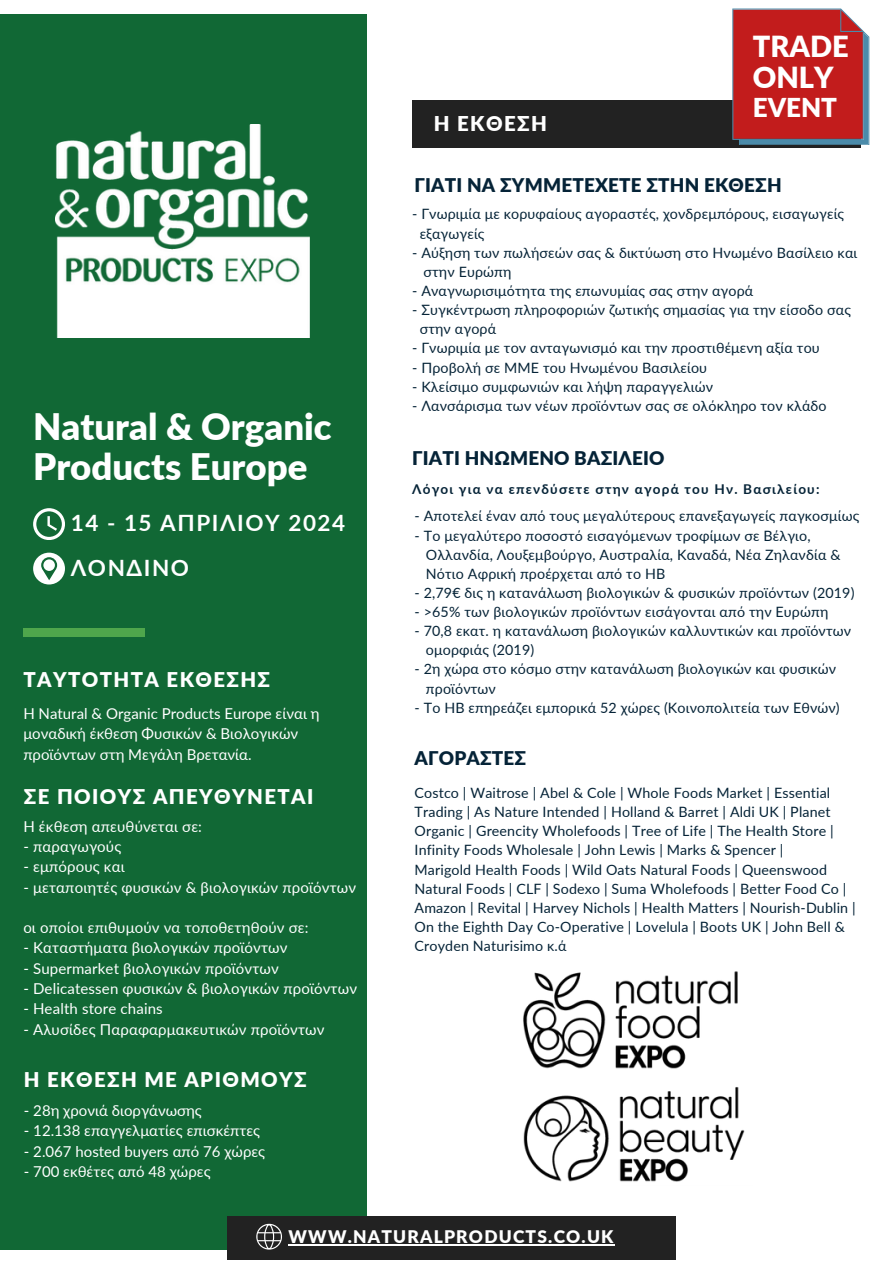
<style>
.page{position:relative;width:894px;height:1264px;background:#fff}
.page>*{position:absolute;margin:0;border:0;box-sizing:border-box;transform-origin:0 0}
.t1{font:900 36.45px/40.5px "Lato";color:#fff}
.t2{font:900 28.95px/31.5px "Lato";color:#fff}
.t3{font:900 25.95px "Lato";color:#fff}
.t4{font:700 22.5px "Lato";letter-spacing:.07em;color:#fff}
.t5{font:900 20.4px "Lato";letter-spacing:.07em;color:#fff}
.t6{font:900 20.25px "Lato";letter-spacing:.07em;color:#fff}
.t7{font:900 18.9px "Lato";letter-spacing:.01em;color:#052337}
.t8{font:900 17.4px "Lato";letter-spacing:.07em;color:#fff}
.t9{font:15px/20.2px "Lato";letter-spacing:.01em;color:#fff}
.t10{font:14.25px/19.2px "Lato";letter-spacing:.01em;color:#052337}
.t11{font:700 13.5px "Lato";letter-spacing:.09em;color:#052337}
</style>
<div class="page">
<div style="left:0;top:14px;width:366px;height:1235px;background:#116835"></div>
<div style="left:412px;top:101px;width:448px;height:47px;background:#222"></div>
<div style="left:23px;top:628px;width:122px;height:9px;background:#4fa64c"></div>
<svg style="left:33px;top:552px;width:32px;height:32px"></svg>
<svg style="left:33px;top:508px;width:32px;height:31px"></svg>
<svg style="left:732px;top:9px;width:137px;height:136px;background:#b82b2e"></svg>
<div style="left:227px;top:1216px;width:448px;height:43px;background:#222"></div>
<hr style="left:288px;top:1244px;width:326px;height:1px;background:#fff">
<svg style="left:256px;top:1223px;width:26px;height:26px"></svg>
<img style="left:56px;top:125px;width:253px;height:212px">
<img style="left:523px;top:1087px;width:222px;height:95px">
<img style="left:523px;top:971px;width:215px;height:98px">
<h2 class="t5" style="left:433px;top:111px;width:115px">Η ΕΚΘΕΣΗ</h2>
<p class="t2" style="left:752px;top:30px;width:97px">TRADE<br>ONLY</p>
<p class="t3" style="left:752px;top:92px;width:86px">EVENT</p>
<h3 class="t1" style="left:33px;top:405px;width:300px">Νatural &amp; Organic<br>Products Europe</h3>
<p class="t4" style="left:71px;top:509px;width:276px">14 - 15 AΠΡΙΛΙΟΥ 2024</p>
<p class="t4" style="left:71px;top:554px;width:120px">ΛΟΝΔΙΝΟ</p>
<p class="t6" style="left:23px;top:667px;width:248px">ΤΑΥΤΟΤΗΤΑ ΕΚΘΕΣΗΣ</p>
<p class="t9" style="left:23px;top:703px;width:298px">Η Νatural &amp; Organic Products Europe είναι η μοναδική έκθεση Φυσικών &amp; Βιολογικών προϊόντων στη Μεγάλη Βρετανία.</p>
<p class="t6" style="left:24px;top:783px;width:291px">ΣΕ ΠΟΙΟΥΣ ΑΠΕΥΘΥΝΕΤΑΙ</p>
<p class="t9" style="left:23px;top:816px;width:180px">Η έκθεση απευθύνεται σε:</p>
<h3 class="t9" style="left:23px;top:836px;width:99px">- παραγωγούς</h3>
<h4 class="t9" style="left:23px;top:856px;width:103px">- εμπόρους και</h4>
<p class="t9" style="left:23px;top:876px;width:334px">- μεταποιητές φυσικών &amp; βιολογικών προϊόντων</p>
<p class="t9" style="left:23px;top:917px;width:286px">οι οποίοι επιθυμούν να τοποθετηθούν σε:</p>
<p class="t9" style="left:23px;top:937px;width:265px">- Καταστήματα βιολογικών προϊόντων</p>
<p class="t9" style="left:23px;top:957px;width:257px">- Supermarket βιολογικών προϊόντων</p>
<p class="t9" style="left:23px;top:978px;width:335px">- Delicatessen φυσικών &amp; βιολογικών προϊόντων</p>
<p class="t9" style="left:23px;top:998px;width:141px">- Health store chains</p>
<p class="t9" style="left:23px;top:1018px;width:302px">- Αλυσίδες Παραφαρμακευτικών προϊόντων</p>
<p class="t6" style="left:24px;top:1067px;width:284px">Η ΕΚΘΕΣΗ ΜΕ ΑΡΙΘΜΟΥΣ</p>
<h3 class="t9" style="left:24px;top:1100px;width:179px">- 28η χρονιά διοργάνωσης</h3>
<h3 class="t9" style="left:24px;top:1120px;width:238px">- 12.138 επαγγελματίες επισκέπτες</h3>
<h3 class="t9" style="left:24px;top:1140px;width:243px">- 2.067 hosted buyers από 76 χώρες</h3>
<h3 class="t9" style="left:24px;top:1160px;width:188px">- 700 εκθέτες από 48 χώρες</h3>
<p class="t7" style="left:414px;top:173px;width:368px">ΓΙΑΤΙ ΝΑ ΣΥΜΜΕΤΕΧΕΤΕ ΣΤΗΝ ΕΚΘΕΣΗ</p>
<p class="t10" style="left:412px;top:204px;width:433px">- Γνωριμία με κορυφαίους αγοραστές, χονδρεμπόρους, εισαγωγείς</p>
<h4 class="t10" style="left:419px;top:223px;width:66px">εξαγωγείς</h4>
<h5 class="t10" style="left:412px;top:242px;width:446px">- Αύξηση των πωλήσεών σας &amp; δικτύωση στο Ηνωμένο Βασίλειο και</h5>
<p class="t10" style="left:423px;top:262px;width:89px">στην Ευρώπη</p>
<p class="t10" style="left:412px;top:281px;width:342px">- Αναγνωρισιμότητα της επωνυμίας σας στην αγορά</p>
<p class="t10" style="left:412px;top:300px;width:440px">- Συγκέντρωση πληροφοριών ζωτικής σημασίας για την είσοδο σας</p>
<p class="t10" style="left:419px;top:319px;width:78px">στην αγορά</p>
<p class="t10" style="left:412px;top:338px;width:409px">- Γνωριμία με τον ανταγωνισμό και την προστιθέμενη αξία του</p>
<p class="t10" style="left:412px;top:357px;width:296px">- Προβολή σε ΜΜΕ του Ηνωμένου Βασιλείου</p>
<p class="t10" style="left:412px;top:376px;width:302px">- Κλείσιμο συμφωνιών και λήψη παραγγελιών</p>
<p class="t10" style="left:412px;top:395px;width:416px">- Λανσάρισμα των νέων προϊόντων σας σε ολόκληρο τον κλάδο</p>
<p class="t7" style="left:412px;top:447px;width:254px">ΓΙΑΤΙ ΗΝΩΜΕΝΟ ΒΑΣΙΛΕΙΟ</p>
<p class="t11" style="left:412px;top:480px;width:409px">Λόγοι για να επενδύσετε στην αγορά του Ην. Βασιλείου:</p>
<p class="t10" style="left:414px;top:506px;width:446px">- Αποτελεί έναν από τους μεγαλύτερους επανεξαγωγείς παγκοσμίως</p>
<h4 class="t10" style="left:414px;top:525px;width:397px">- Το μεγαλύτερο ποσοστό εισαγόμενων τροφίμων σε Βέλγιο,</h4>
<p class="t10" style="left:426px;top:544px;width:416px">Ολλανδία, Λουξεμβούργο, Αυστραλία, Καναδά, Νέα Ζηλανδία &amp;</p>
<p class="t10" style="left:426px;top:563px;width:241px">Νότιο Αφρική προέρχεται από το ΗΒ</p>
<p class="t10" style="left:414px;top:583px;width:441px">- 2,79€ δις η κατανάλωση βιολογικών &amp; φυσικών προϊόντων (2019)</p>
<p class="t10" style="left:414px;top:602px;width:415px">- &gt;65% των βιολογικών προϊόντων εισάγονται από την Ευρώπη</p>
<p class="t10" style="left:414px;top:621px;width:438px">- 70,8 εκατ. η κατανάλωση βιολογικών καλλυντικών και προϊόντων</p>
<p class="t10" style="left:426px;top:640px;width:110px">ομορφιάς (2019)</p>
<p class="t10" style="left:414px;top:659px;width:423px">- 2η χώρα στο κόσμο στην κατανάλωση βιολογικών και φυσικών</p>
<p class="t10" style="left:426px;top:678px;width:71px">προϊόντων</p>
<p class="t10" style="left:414px;top:697px;width:426px">- Το ΗΒ επηρεάζει εμπορικά 52 χώρες (Κοινοπολιτεία των Εθνών)</p>
<p class="t7" style="left:414px;top:746px;width:113px">AΓΟΡΑΣΤΕΣ</p>
<p class="t10" style="left:414px;top:782px;width:420px">Costco | Waitrose | Abel &amp; Cole | Whole Foods Market | Essential Trading | As Nature Intended | Holland &amp; Barret | Aldi UK | Planet Organic | Greencity Wholefoods | Tree of Life | The Health Store | Infinity Foods Wholesale | John Lewis | Marks &amp; Spencer |</p>
<p class="t10" style="left:414px;top:859px;width:442px">Marigold Health Foods | Wild Oats Natural Foods | Queenswood Natural Foods | CLF | Sodexo | Suma Wholefoods | Better Food Co | Amazon | Revital | Harvey Nichols | Health Matters | Nourish-Dublin | On the Eighth Day Co-Operative | Lovelula | Boots UK | John Bell &amp; Croyden Naturisimo κ.ά</p>
<p class="t8" style="left:288px;top:1225px;width:326px">WWW.NATURALPRODUCTS.CO.UK</p>
</div>
